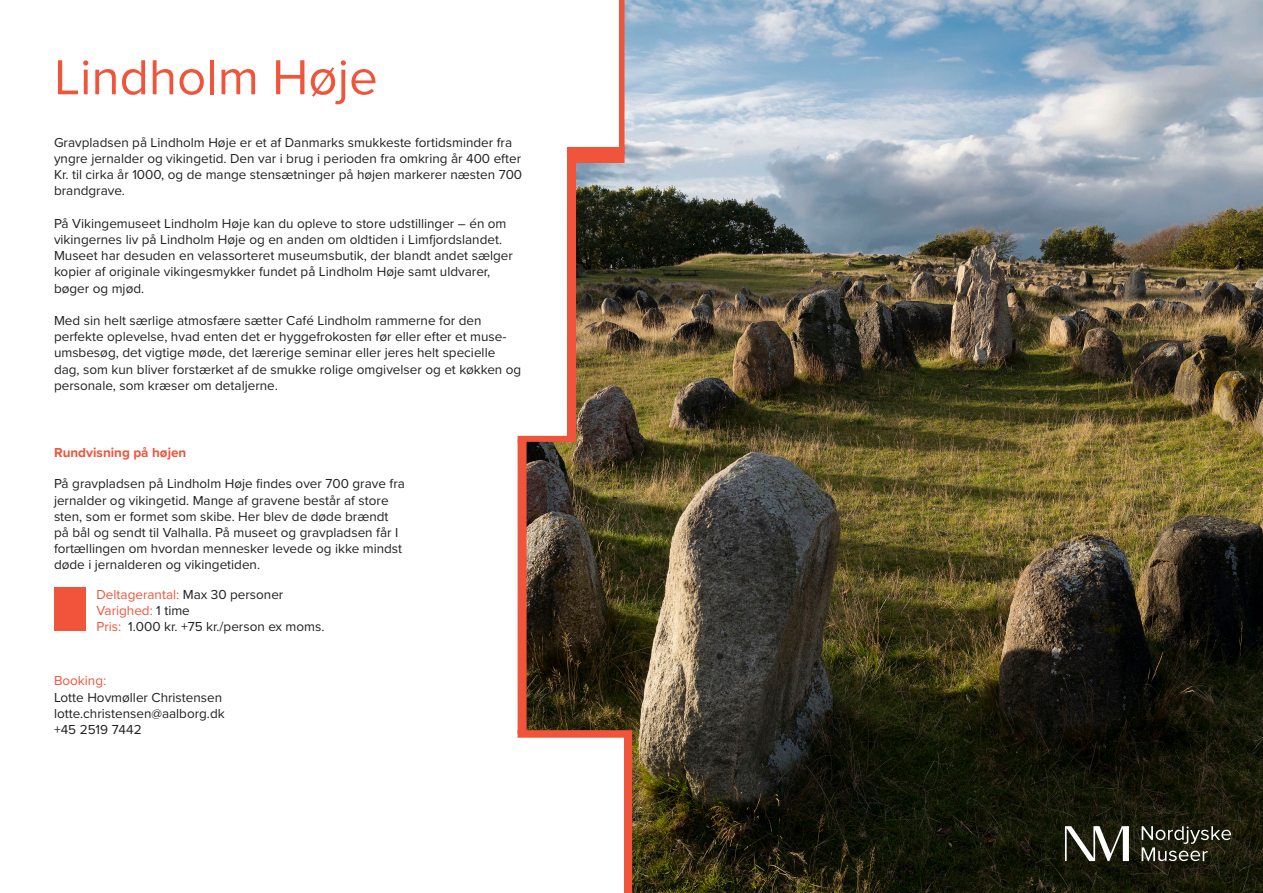
<style>
.page{position:relative;width:1263px;height:893px;background:#fff}
.page>*{position:absolute;margin:0;border:0;box-sizing:border-box;transform-origin:0 0}
.t1{font:51px "Proxima Nova";color:#f0543a}
.t2{font:13.5px/16.2px "Proxima Nova";color:#231f20}
.t3{font:13.5px "Proxima Nova";color:#f0543a}
.t4{font:700 13.5px "Proxima Nova";color:#f0543a}
.s1{color:#231f20}
.s2{color:#f0543a}
</style>
<div class="page">
<img style="left:527px;top:0;width:736px;height:893px">
<div style="left:618px;top:0;width:6px;height:155px;background:#f0543a"></div>
<div style="left:567px;top:147px;width:57px;height:16px;background:#f0543a"></div>
<div style="left:567px;top:154px;width:9px;height:285px;background:#f0543a"></div>
<div style="left:518px;top:0;width:100px;height:147px;background:#fff"></div>
<div style="left:466px;top:116px;width:101px;height:320px;background:#fff"></div>
<div style="left:518px;top:440px;width:9px;height:294px;background:#f0543a"></div>
<div style="left:623px;top:734px;width:9px;height:159px;background:#f0543a"></div>
<div style="left:508px;top:735px;width:115px;height:158px;background:#fff"></div>
<div style="left:518px;top:436px;width:58px;height:6px;background:#f0543a"></div>
<div style="left:518px;top:730px;width:114px;height:8px;background:#f0543a"></div>
<div style="left:54px;top:588px;width:32px;height:43px;background:#f0543a"></div>
<svg style="left:1141px;top:826px;width:90px;height:35px"></svg>
<svg style="left:1065px;top:826px;width:64px;height:35px"></svg>
<p class="t1" style="left:54px;top:39px;width:325px">Lindholm Høje</p>
<p class="t2" style="left:54px;top:134px;width:470px">Gravpladsen på Lindholm Høje er et af Danmarks smukkeste fortidsminder fra yngre jernalder og vikingetid. Den var i brug i perioden fra omkring år 400 efter Kr. til cirka år 1000, og de mange stensætninger på højen markerer næsten 700 brandgrave.</p>
<p class="t2" style="left:54px;top:215px;width:460px">På Vikingemuseet Lindholm Høje kan du opleve to store udstillinger – én om vikingernes liv på Lindholm Høje og en anden om oldtiden i Limfjordslandet.<br>Museet har desuden en velassorteret museumsbutik, der blandt andet sælger kopier af originale vikingesmykker fundet på Lindholm Høje samt uldvarer, bøger og mjød.</p>
<p class="t2" style="left:54px;top:312px;width:469px">Med sin helt særlige atmosfære sætter Café Lindholm rammerne for den perfekte oplevelse, hvad enten det er hyggefrokosten før eller efter et muse&shy;umsbesøg, det vigtige møde, det lærerige seminar eller jeres helt specielle dag, som kun bliver forstærket af de smukke rolige omgivelser og et køkken og personale, som kræser om detaljerne.</p>
<p class="t4" style="left:54px;top:443px;width:134px">Rundvisning på højen</p>
<p class="t2" style="left:54px;top:475px;width:352px">På gravpladsen på Lindholm Høje findes over 700 grave fra jernalder og vikingetid. Mange af gravene består af store sten, som er formet som skibe. Her blev de døde brændt på bål og sendt til Valhalla. På museet og gravpladsen får I fortællingen om hvordan mennesker levede og ikke mindst døde i jernalderen og vikingetiden.</p>
<p class="t3" style="left:97px;top:584px;width:188px">Deltagerantal: <span class="s1">Max 30 personer</span></p>
<p class="t3" style="left:97px;top:600px;width:95px">Varighed: <span class="s1">1 time</span></p>
<p class="t2" style="left:97px;top:618px;width:229px"><span class="s2">Pris:</span> 1.000 kr. +75 kr./person ex moms.</p>
<p class="t3" style="left:54px;top:671px;width:54px">Booking:</p>
<p class="t2" style="left:54px;top:688px;width:170px">Lotte Hovmøller Christensen</p>
<p class="t2" style="left:54px;top:705px;width:172px">lotte.christensen@aalborg.dk</p>
<p class="t2" style="left:54px;top:721px;width:89px">+45 2519 7442</p>
</div>
